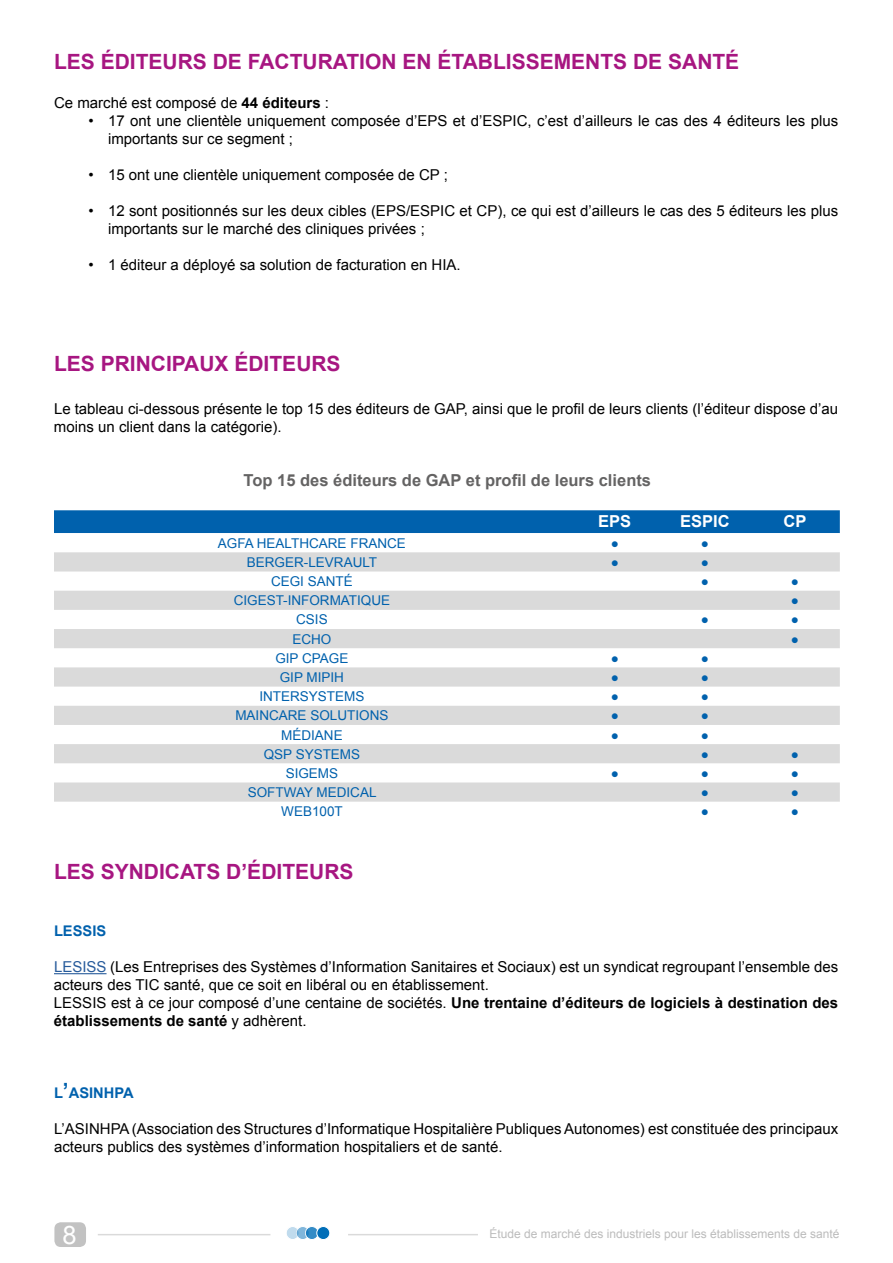
<style>
.page{position:relative;width:893px;height:1263px;background:#fff}
.page>*{position:absolute;margin:0;border:0;box-sizing:border-box;transform-origin:0 0}
.t1{font:25.5px "Arial";color:#fff}
.t2{font:700 21px "Arial";color:#a71681}
.t3{font:700 16.5px "Arial";color:#646363}
.t4{font:700 16.5px "Arial";color:#fff}
.t5{font:15px/18px "Arial";color:#000}
.t6{font:700 14.7px "Arial";color:#0061ad}
.t7{font:13.5px "Arial";color:#0061ad}
.t8{font:12px "Arial";color:#bcbcbc}
.s1{font-weight:700}
.s2{color:#275b9b}
.s3{font-size:21px}
</style>
<div class="page">
<svg style="left:286px;top:1227px;width:33px;height:12px"></svg>
<svg style="left:296px;top:1226px;width:13px;height:13px"></svg>
<div style="left:296px;top:1226px;width:13px;height:14px;border:1px solid #fff;border-radius:50%"></div>
<svg style="left:305px;top:1226px;width:14px;height:14px"></svg>
<div style="left:305px;top:1226px;width:14px;height:14px;border:1px solid #fff;border-radius:50%"></div>
<div style="left:317px;top:1226px;width:13px;height:13px;background:#006eb8;border-radius:50%"></div>
<div style="left:317px;top:1226px;width:13px;height:14px;border:1px solid #fff;border-radius:50%"></div>
<hr style="left:98px;top:1234px;width:172px;height:1px;background:#dadada">
<hr style="left:348px;top:1234px;width:130px;height:1px;background:#dadada">
<div style="left:54px;top:1222px;width:32px;height:25px;background:#bcbcbc;border-radius:6px"></div>
<hr style="left:54px;top:973px;width:53px;height:1px;background:#275b9b">
<div style="left:54px;top:510px;width:786px;height:23px;background:#0061ad"></div>
<svg style="left:54px;top:552px;width:786px;height:250px;fill:#dadada"></svg>
<h2 class="t2" style="left:54px;top:48px;width:687px">LES ÉDITEURS DE FACTURATION EN ÉTABLISSEMENTS DE SANTÉ</h2>
<p class="t5" style="left:54px;top:94px;width:277px">Ce marché est composé de <span class="s1">44 éditeurs</span> :</p>
<p class="t5" style="left:108px;top:112px;width:732px;text-indent:-19px">• 17 ont une clientèle uniquement composée d’EPS et d’ESPIC, c’est d’ailleurs le cas des 4 éditeurs les plus importants sur ce segment ;</p>
<p class="t5" style="left:88px;top:166px;width:361px">• 15 ont une clientèle uniquement composée de CP ;</p>
<p class="t5" style="left:108px;top:202px;width:732px;text-indent:-20px">• 12 sont positionnés sur les deux cibles (EPS/ESPIC et CP), ce qui est d’ailleurs le cas des 5 éditeurs les plus importants sur le marché des cliniques privées ;</p>
<p class="t5" style="left:89px;top:256px;width:374px">• 1 éditeur a déployé sa solution de facturation en HIA.</p>
<h2 class="t2" style="left:54px;top:350px;width:288px">LES PRINCIPAUX ÉDITEURS</h2>
<p class="t5" style="left:54px;top:400px;width:786px">Le tableau ci-dessous présente le top 15 des éditeurs de GAP, ainsi que le profil de leurs clients (l’éditeur dispose d’au moins un client dans la catégorie).</p>
<p class="t3" style="left:244px;top:469px;width:409px">Top 15 des éditeurs de GAP et profil de leurs clients</p>
<p class="t4" style="left:598px;top:510px;width:35px">EPS</p>
<p class="t4" style="left:680px;top:510px;width:51px">ESPIC</p>
<p class="t4" style="left:783px;top:510px;width:24px">CP</p>
<p class="t7" style="left:218px;top:534px;width:190px">AGFA HEALTHCARE FRANCE</p>
<p class="t7" style="left:611px;top:534px;width:10px">●</p>
<p class="t7" style="left:701px;top:534px;width:10px">●</p>
<p class="t7" style="left:247px;top:553px;width:132px">BERGER-LEVRAULT</p>
<p class="t7" style="left:611px;top:553px;width:10px">●</p>
<p class="t7" style="left:701px;top:553px;width:10px">●</p>
<p class="t7" style="left:271px;top:572px;width:83px">CEGI SANTÉ</p>
<p class="t7" style="left:701px;top:572px;width:10px">●</p>
<p class="t7" style="left:791px;top:572px;width:10px">●</p>
<p class="t7" style="left:234px;top:592px;width:158px">CIGEST-INFORMATIQUE</p>
<p class="t7" style="left:791px;top:592px;width:10px">●</p>
<p class="t7" style="left:296px;top:611px;width:33px">CSIS</p>
<p class="t7" style="left:701px;top:611px;width:10px">●</p>
<p class="t7" style="left:791px;top:611px;width:10px">●</p>
<p class="t7" style="left:292px;top:630px;width:41px">ECHO</p>
<p class="t7" style="left:791px;top:630px;width:10px">●</p>
<p class="t7" style="left:275px;top:649px;width:75px">GIP CPAGE</p>
<p class="t7" style="left:611px;top:649px;width:10px">●</p>
<p class="t7" style="left:701px;top:649px;width:10px">●</p>
<p class="t7" style="left:280px;top:668px;width:66px">GIP MIPIH</p>
<p class="t7" style="left:611px;top:668px;width:10px">●</p>
<p class="t7" style="left:701px;top:668px;width:10px">●</p>
<p class="t7" style="left:259px;top:687px;width:107px">INTERSYSTEMS</p>
<p class="t7" style="left:611px;top:687px;width:10px">●</p>
<p class="t7" style="left:701px;top:687px;width:10px">●</p>
<p class="t7" style="left:235px;top:707px;width:155px">MAINCARE SOLUTIONS</p>
<p class="t7" style="left:611px;top:707px;width:10px">●</p>
<p class="t7" style="left:701px;top:707px;width:10px">●</p>
<p class="t7" style="left:281px;top:726px;width:63px">MÉDIANE</p>
<p class="t7" style="left:611px;top:726px;width:10px">●</p>
<p class="t7" style="left:701px;top:726px;width:10px">●</p>
<p class="t7" style="left:264px;top:745px;width:98px">QSP SYSTEMS</p>
<p class="t7" style="left:701px;top:745px;width:10px">●</p>
<p class="t7" style="left:791px;top:745px;width:10px">●</p>
<p class="t7" style="left:286px;top:764px;width:54px">SIGEMS</p>
<p class="t7" style="left:611px;top:764px;width:10px">●</p>
<p class="t7" style="left:701px;top:764px;width:10px">●</p>
<p class="t7" style="left:791px;top:764px;width:10px">●</p>
<p class="t7" style="left:248px;top:783px;width:130px">SOFTWAY MEDICAL</p>
<p class="t7" style="left:701px;top:783px;width:10px">●</p>
<p class="t7" style="left:791px;top:783px;width:10px">●</p>
<p class="t7" style="left:281px;top:803px;width:63px">WEB100T</p>
<p class="t7" style="left:701px;top:803px;width:10px">●</p>
<p class="t7" style="left:791px;top:803px;width:10px">●</p>
<h2 class="t2" style="left:54px;top:858px;width:301px">LES SYNDICATS D’ÉDITEURS</h2>
<p class="t6" style="left:54px;top:921px;width:54px">LESSIS</p>
<p class="t5" style="left:54px;top:958px;width:786px"><span class="s2">LESISS</span> (Les Entreprises des Systèmes d’Information Sanitaires et Sociaux) est un syndicat regroupant l’ensemble des acteurs des TIC santé, que ce soit en libéral ou en établissement.<br>LESSIS est à ce jour composé d’une centaine de sociétés. <span class="s1">Une trentaine d’éditeurs de logiciels à destination des établissements de santé</span> y adhèrent.</p>
<p class="t6" style="left:54px;top:1083px;width:81px">L<span class="s3">’</span>ASINHPA</p>
<p class="t5" style="left:54px;top:1120px;width:786px">L’ASINHPA(Association des Structures d’Informatique Hospitalière PubliquesAutonomes) est constituée des principaux acteurs publics des systèmes d’information hospitaliers et de santé.</p>
<h1 class="t1" style="left:62px;top:1218px;width:16px">8</h1>
<p class="t8" style="left:489px;top:1226px;width:352px">Étude de marché des industriels pour les établissements de santé</p>
</div>
